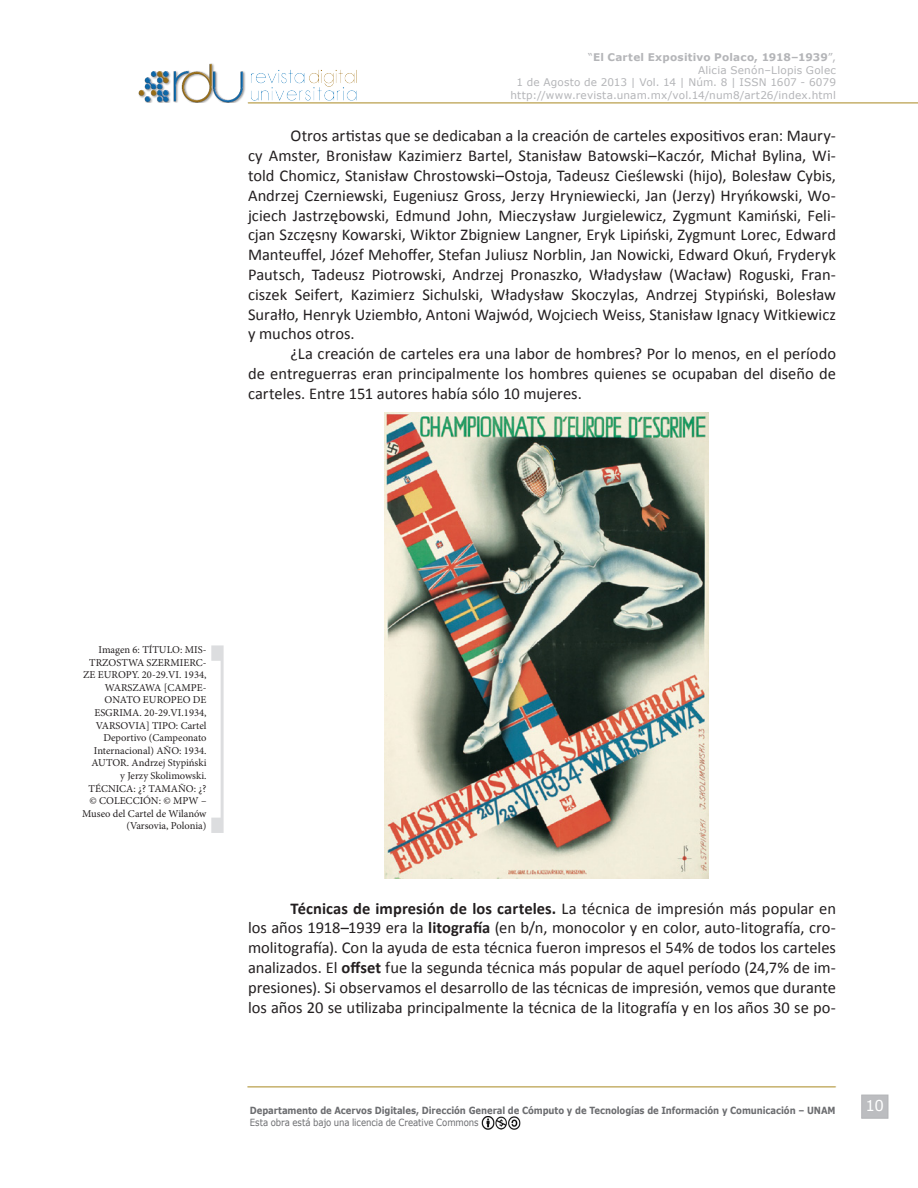
<style>
.page{position:relative;width:918px;height:1188px;background:#fff}
.page>*{position:absolute;margin:0;border:0;box-sizing:border-box;transform-origin:0 0}
.subtitulo_2_de_texto{font:16.5px/19.8px "Calibri";color:#231f20;text-align:justify}
.t1{font:15px "Verdana";color:#fff}
.epigrafe{font:10.5px/12.6px "Minion Pro";color:#231f20;text-align:right}
.t2{font:10.5px/12.6px "Verdana";letter-spacing:.015em;color:#b4b5b8;text-align:right}
.t3{font:700 9.9px "Verdana";letter-spacing:-.01em;color:#6c6d70;scale:.86 1}
.t4{font:9.9px "Verdana";letter-spacing:-.01em;color:#6c6d70;scale:.87 1}
.s1{font-weight:700}
</style>
<div class="page">
<div style="left:861px;top:1095px;width:27px;height:24px;background:#bcbdc0"></div>
<img style="left:138px;top:63px;width:218px;height:39px">
<hr style="left:247px;top:102px;width:671px;height:2px;background:#cbb87c">
<hr style="left:248px;top:103px;width:670px;height:1px;background:#ba9b32">
<hr style="left:247px;top:1086px;width:589px;height:2px;background:#cab677">
<hr style="left:248px;top:1087px;width:588px;height:1px;background:#ba9b32">
<img style="left:481px;top:1116px;width:39px;height:14px">
<img style="left:385px;top:413px;width:324px;height:465px">
<svg style="left:211px;top:645px;width:13px;height:188px"></svg>
<p class="t2" style="left:511px;top:51px;width:327px">“<span class="s1">El Cartel Expositivo Polaco, 1918–1939</span>”,<br>Alicia Senón–Llopis Golec<br>1 de Agosto de 2013 | Vol. 14 | Núm. 8 | ISSN 1607 - 6079 http://www.revista.unam.mx/vol.14/num8/art26/index.html</p>
<p class="subtitulo_2_de_texto" style="left:248px;top:126px;width:590px;text-indent:43px">Otros artistas que se dedicaban a la creación de carteles expositivos eran: Maury&shy;cy Amster, Bronisław Kazimierz Bartel, Stanisław Batowski–Kaczór, Michał Bylina, Wi&shy;told Chomicz, Stanisław Chrostowski–Ostoja, Tadeusz Cieślewski (hijo), Bolesław Cybis, Andrzej Czerniewski, Eugeniusz Gross, Jerzy Hryniewiecki, Jan (Jerzy) Hryńkowski, Wo&shy;jciech Jastrzębowski, Edmund John, Mieczysław Jurgielewicz, Zygmunt Kamiński, Feli&shy;cjan Szczęsny Kowarski, Wiktor Zbigniew Langner, Eryk Lipiński, Zygmunt Lorec, Edward Manteuffel, Józef Mehoffer, Stefan Juliusz Norblin, Jan Nowicki, Edward Okuń, Fryderyk Pautsch, Tadeusz Piotrowski, Andrzej Pronaszko, Władysław (Wacław) Roguski, Fran&shy;ciszek Seifert, Kazimierz Sichulski, Władysław Skoczylas, Andrzej Stypiński, Bolesław Surałło, Henryk Uziembło, Antoni Wajwód, Wojciech Weiss, Stanisław Ignacy Witkiewicz y muchos otros.</p>
<p class="subtitulo_2_de_texto" style="left:248px;top:344px;width:590px;text-indent:43px">¿La creación de carteles era una labor de hombres? Por lo menos, en el período de entreguerras eran principalmente los hombres quienes se ocupaban del diseño de carteles. Entre 151 autores había sólo 10 mujeres.</p>
<p class="epigrafe" style="left:82px;top:643px;width:126px">Imagen 6: TÍTULO: MIS-<br>TRZOSTWA SZERMIERC-<br>ZE EUROPY. 20-29.VI. 1934,<br>WARSZAWA [CAMPE-<br>ONATO EUROPEO DE<br>ESGRIMA. 20-29.VI.1934,<br>VARSOVIA] TIPO: Cartel<br>Deportivo (Campeonato<br>Internacional) AÑO: 1934.<br>AUTOR. Andrzej Stypiński<br>y Jerzy Skolimowski.<br>TÉCNICA: ¿? TAMAÑO: ¿? © COLECCIÓN: © MPW –<br>Museo del Cartel de Wilanów (Varsovia, Polonia)</p>
<p class="subtitulo_2_de_texto" style="left:248px;top:898px;width:589px;text-indent:43px"><span class="s1">Técnicas de impresión de los carteles.</span> La técnica de impresión más popular en los años 1918–1939 era la <span class="s1">litografía</span> (en b/n, monocolor y en color, auto-litografía, cro&shy;molitografía). Con la ayuda de esta técnica fueron impresos el 54% de todos los carteles analizados. El <span class="s1">offset</span> fue la segunda técnica más popular de aquel período (24,7% de im&shy;presiones). Si observamos el desarrollo de las técnicas de impresión, vemos que durante los años 20 se utilizaba principalmente la técnica de la litografía y en los años 30 se po-</p>
<p class="t3" style="left:250px;top:1104px;width:683px">Departamento de Acervos Digitales, Dirección General de Cómputo y de Tecnologías de Información y Comunicación – UNAM</p>
<p class="t4" style="left:250px;top:1115px;width:265px">Esta obra está bajo una licencia de Creative Commons</p>
<p class="t1" style="left:866px;top:1096px;width:20px">10</p>
</div>
